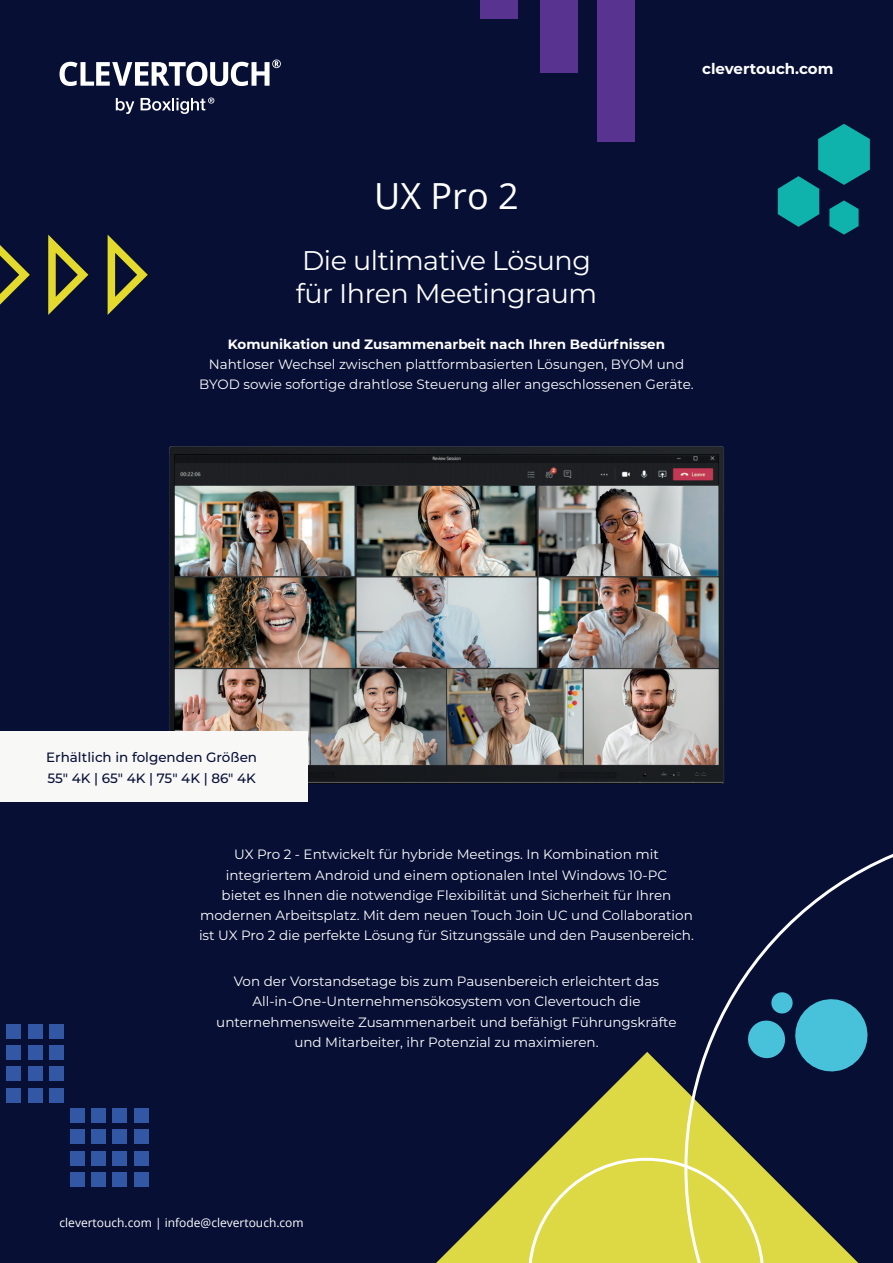
<style>
.page{position:relative;width:893px;height:1263px;background:#071034}
.page>*{position:absolute;margin:0;border:0;box-sizing:border-box;transform-origin:0 0}
.t1{font:36px "Open Sans";color:#fff}
.t2{font:27px/33px "Montserrat";letter-spacing:-.015em;color:#fff}
.t3{font:700 15px "Montserrat";color:#fff}
.t4{font:13.5px/20.2px "Montserrat";color:#fff;text-align:center}
.t5{font:700 13.5px "Montserrat";color:#fff}
.t6{font:500 13.5px "Montserrat";color:#071034}
.t7{font:12px "Open Sans";color:#fff}
</style>
<div class="page">
<svg style="left:436px;top:1052px;width:248px;height:211px"></svg>
<svg style="left:778px;top:124px;width:92px;height:111px"></svg>
<div style="left:528px;top:1158px;width:156px;height:105px;background:#ddd945"></div>
<svg style="left:684px;top:854px;width:209px;height:409px"></svg>
<div style="left:597px;top:0;width:38px;height:142px;background:#593390"></div>
<div style="left:540px;top:0;width:38px;height:72px;background:#593390"></div>
<div style="left:481px;top:0;width:37px;height:18px;background:#593390"></div>
<div style="left:7px;top:1088px;width:14px;height:14px;background:#3257a5"></div>
<div style="left:28px;top:1088px;width:14px;height:14px;background:#3257a5"></div>
<div style="left:49px;top:1088px;width:15px;height:14px;background:#3257a5"></div>
<div style="left:49px;top:1024px;width:15px;height:15px;background:#3257a5"></div>
<div style="left:28px;top:1024px;width:14px;height:15px;background:#3257a5"></div>
<div style="left:7px;top:1024px;width:14px;height:15px;background:#3257a5"></div>
<div style="left:49px;top:1067px;width:15px;height:14px;background:#3257a5"></div>
<div style="left:7px;top:1067px;width:14px;height:14px;background:#3257a5"></div>
<div style="left:28px;top:1067px;width:14px;height:14px;background:#3257a5"></div>
<div style="left:49px;top:1045px;width:15px;height:15px;background:#3257a5"></div>
<div style="left:7px;top:1045px;width:14px;height:15px;background:#3257a5"></div>
<div style="left:28px;top:1045px;width:14px;height:15px;background:#3257a5"></div>
<div style="left:70px;top:1172px;width:15px;height:14px;background:#3257a5"></div>
<div style="left:91px;top:1172px;width:15px;height:14px;background:#3257a5"></div>
<div style="left:113px;top:1172px;width:14px;height:14px;background:#3257a5"></div>
<div style="left:134px;top:1172px;width:14px;height:14px;background:#3257a5"></div>
<div style="left:70px;top:1108px;width:15px;height:15px;background:#3257a5"></div>
<div style="left:134px;top:1108px;width:14px;height:15px;background:#3257a5"></div>
<div style="left:113px;top:1108px;width:14px;height:15px;background:#3257a5"></div>
<div style="left:91px;top:1108px;width:15px;height:15px;background:#3257a5"></div>
<div style="left:70px;top:1151px;width:15px;height:14px;background:#3257a5"></div>
<div style="left:134px;top:1151px;width:14px;height:14px;background:#3257a5"></div>
<div style="left:91px;top:1151px;width:15px;height:14px;background:#3257a5"></div>
<div style="left:113px;top:1151px;width:14px;height:14px;background:#3257a5"></div>
<div style="left:70px;top:1129px;width:15px;height:15px;background:#3257a5"></div>
<div style="left:134px;top:1129px;width:14px;height:15px;background:#3257a5"></div>
<div style="left:91px;top:1129px;width:15px;height:15px;background:#3257a5"></div>
<div style="left:113px;top:1129px;width:14px;height:15px;background:#3257a5"></div>
<svg style="left:746px;top:991px;width:126px;height:85px"></svg>
<svg style="left:60px;top:60px;width:221px;height:26px"></svg>
<svg style="left:116px;top:98px;width:18px;height:16px"></svg>
<svg style="left:141px;top:98px;width:73px;height:16px"></svg>
<svg style="left:108px;top:235px;width:40px;height:80px"></svg>
<svg style="left:48px;top:235px;width:40px;height:80px"></svg>
<svg style="left:0;top:245px;width:30px;height:60px"></svg>
<img style="left:137px;top:446px;width:587px;height:356px">
<div style="left:0;top:731px;width:308px;height:70px;background:#f8f8f7"></div>
<p class="t3" style="left:702px;top:58px;width:133px">clevertouch.com</p>
<p class="t1" style="left:374px;top:171px;width:146px">UX Pro 2</p>
<p class="t2" style="left:296px;top:243px;width:303px">Die ultimative Lösung für Ihren Meetingraum</p>
<p class="t5" style="left:228px;top:334px;width:439px">Komunikation und Zusammenarbeit nach Ihren Bedürfnissen</p>
<p class="t4" style="left:199px;top:353px;width:496px">Nahtloser Wechsel zwischen plattformbasierten Lösungen, BYOM und<br>BYOD sowie sofortige drahtlose Steuerung aller angeschlossenen Geräte.</p>
<p class="t6" style="left:46px;top:748px;width:212px">Erhältlich in folgenden Größen</p>
<p class="t6" style="left:47px;top:769px;width:210px">55" 4K | 65" 4K | 75" 4K | 86" 4K</p>
<p class="t4" style="left:199px;top:844px;width:496px">UX Pro 2 - Entwickelt für hybride Meetings. In Kombination mit integriertem Android und einem optionalen Intel Windows 10-PC<br>bietet es Ihnen die notwendige Flexibilität und Sicherheit für Ihren modernen Arbeitsplatz. Mit dem neuen Touch Join UC und Collaboration ist UX Pro 2 die perfekte Lösung für Sitzungssäle und den Pausenbereich.</p>
<p class="t4" style="left:216px;top:971px;width:462px">Von der Vorstandsetage bis zum Pausenbereich erleichtert das All-in-One-Unternehmensökosystem von Clevertouch die unternehmensweite Zusammenarbeit und befähigt Führungskräfte und Mitarbeiter, ihr Potenzial zu maximieren.</p>
<p class="t7" style="left:60px;top:1214px;width:246px">clevertouch.com | infode@clevertouch.com</p>
</div>
